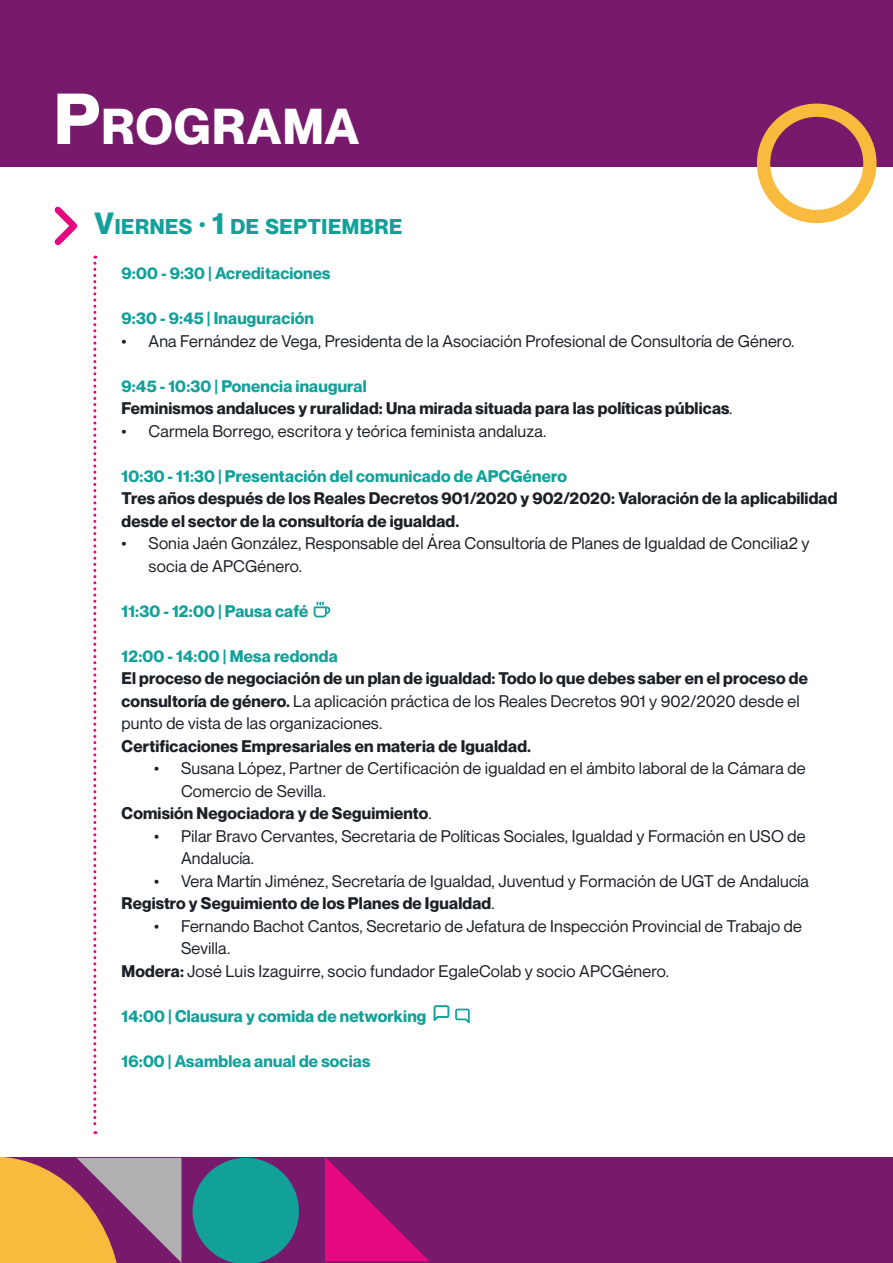
<style>
.page{position:relative;width:893px;height:1263px;background:#fff}
.page>*{position:absolute;margin:0;border:0;box-sizing:border-box;transform-origin:0 0}
.t1{font:700 49.35px "Neue Montreal";letter-spacing:.03em;color:#fff}
.t2{font:700 21px "Neue Montreal";letter-spacing:.03em;color:#12a19a}
.t3{font:16.5px/22.5px "Neue Montreal";letter-spacing:.01em;color:#1b2127}
.t4{font:700 16.5px/22.5px "Neue Montreal";letter-spacing:.01em;color:#1b2127}
.t5{font:700 16.5px "Neue Montreal";letter-spacing:.01em;color:#12a19a}
.s1{font-size:70.5px}
.s2{font-size:30px}
.s3{color:#12a19a}
.s4{font-weight:400;font-style:italic}
.s5{font-weight:400}
.s6{font-weight:700}
</style>
<div class="page">
<div style="left:0;top:1157px;width:893px;height:106px;background:#781a6b"></div>
<div style="left:0;top:0;width:893px;height:166px;background:#781a6b"></div>
<svg style="left:313px;top:602px;width:18px;height:16px"></svg>
<svg style="left:433px;top:1005px;width:37px;height:18px"></svg>
<div style="left:757px;top:104px;width:119px;height:119px;border:13px solid #f9bb3d;border-radius:50%"></div>
<svg style="left:54px;top:206px;width:24px;height:40px"></svg>
<svg style="left:93px;top:256px;width:3px;height:878px"></svg>
<svg style="left:325px;top:1157px;width:104px;height:104px"></svg>
<svg style="left:0;top:1157px;width:181px;height:106px"></svg>
<svg style="left:193px;top:1158px;width:106px;height:105px"></svg>
<h1 class="t1" style="left:54px;top:96px;width:307px"><span class="s1">P</span>ROGRAMA</h1>
<p class="t2" style="left:95px;top:214px;width:309px"><span class="s2">V</span>IERNES <span class="s2">· 1</span> DE SEPTIEMBRE</p>
<p class="t5" style="left:122px;top:263px;width:211px">9:00 - 9:30 | Acreditaciones</p>
<p class="t5" style="left:122px;top:308px;width:194px">9:30 - 9:45 | Inauguración</p>
<p class="t3" style="left:122px;top:329px;width:674px">• Ana Fernández de Vega, Presidenta de la Asociación Profesional de Consultoría de Género.</p>
<p class="t4" style="left:122px;top:374px;width:613px"><span class="s3">9:45 - 10:30 | Ponencia inaugural<br></span>Feminismos andaluces y ruralidad: Una mirada situada para las políticas públicas<span class="s4">.</span></p>
<p class="t3" style="left:122px;top:419px;width:426px">• Carmela Borrego, escritora y teórica feminista andaluza.</p>
<p class="t5" style="left:122px;top:465px;width:447px">10:30 - 11:30 | Presentación del comunicado de APCGénero</p>
<p class="t4" style="left:122px;top:487px;width:717px">Tres años después de los Reales Decretos 901/2020 y 902/2020: Valoración de la aplicabilidad desde el sector de la consultoría de igualdad.</p>
<p class="t3" style="left:149px;top:532px;width:663px;text-indent:-27px">• Sonia Jaén González, Responsable del Área Consultoría de Planes de Igualdad de Concilia2 y socia de APCGénero.</p>
<p class="t5" style="left:122px;top:600px;width:188px">11:30 - 12:00 | Pausa café</p>
<p class="t5" style="left:122px;top:645px;width:218px">12:00 - 14:00 | Mesa redonda</p>
<p class="t4" style="left:122px;top:667px;width:688px">El proceso de negociación de un plan de igualdad: Todo lo que debes saber en el proceso de consultoría de género. <span class="s5">La aplicación práctica de los Reales Decretos 901 y 902/2020 desde el punto de vista de las organizaciones.</span></p>
<p class="t4" style="left:122px;top:734px;width:411px">Certificaciones Empresariales en materia de Igualdad.</p>
<p class="t3" style="left:154px;top:757px;width:653px">• Susana López, Partner de Certificación de igualdad en el ámbito laboral de la Cámara de</p>
<p class="t3" style="left:181px;top:780px;width:146px">Comercio de Sevilla.</p>
<p class="t4" style="left:122px;top:802px;width:312px">Comisión Negociadora y de Seguimiento<span class="s5">.</span></p>
<p class="t3" style="left:181px;top:825px;width:626px;text-indent:-27px">• Pilar Bravo Cervantes, Secretaria de Políticas Sociales, Igualdad y Formación en USO de<br>Andalucía.</p>
<p class="t3" style="left:122px;top:870px;width:689px;text-indent:33px">• Vera Martín Jiménez, Secretaría de Igualdad, Juventud y Formación de UGT de Andalucía<br><span class="s6">Registro y Seguimiento de los Planes de Igualdad</span>.</p>
<p class="t3" style="left:154px;top:915px;width:649px">• Fernando Bachot Cantos, Secretario de Jefatura de Inspección Provincial de Trabajo de</p>
<p class="t3" style="left:181px;top:937px;width:51px">Sevilla.</p>
<p class="t3" style="left:122px;top:960px;width:549px"><span class="s6">Modera:</span> José Luis Izaguirre, socio fundador EgaleColab y socio APCGénero.</p>
<p class="t5" style="left:122px;top:1006px;width:306px">14:00 | Clausura y comida de networking</p>
<p class="t5" style="left:122px;top:1051px;width:250px">16:00 | Asamblea anual de socias</p>
</div>
